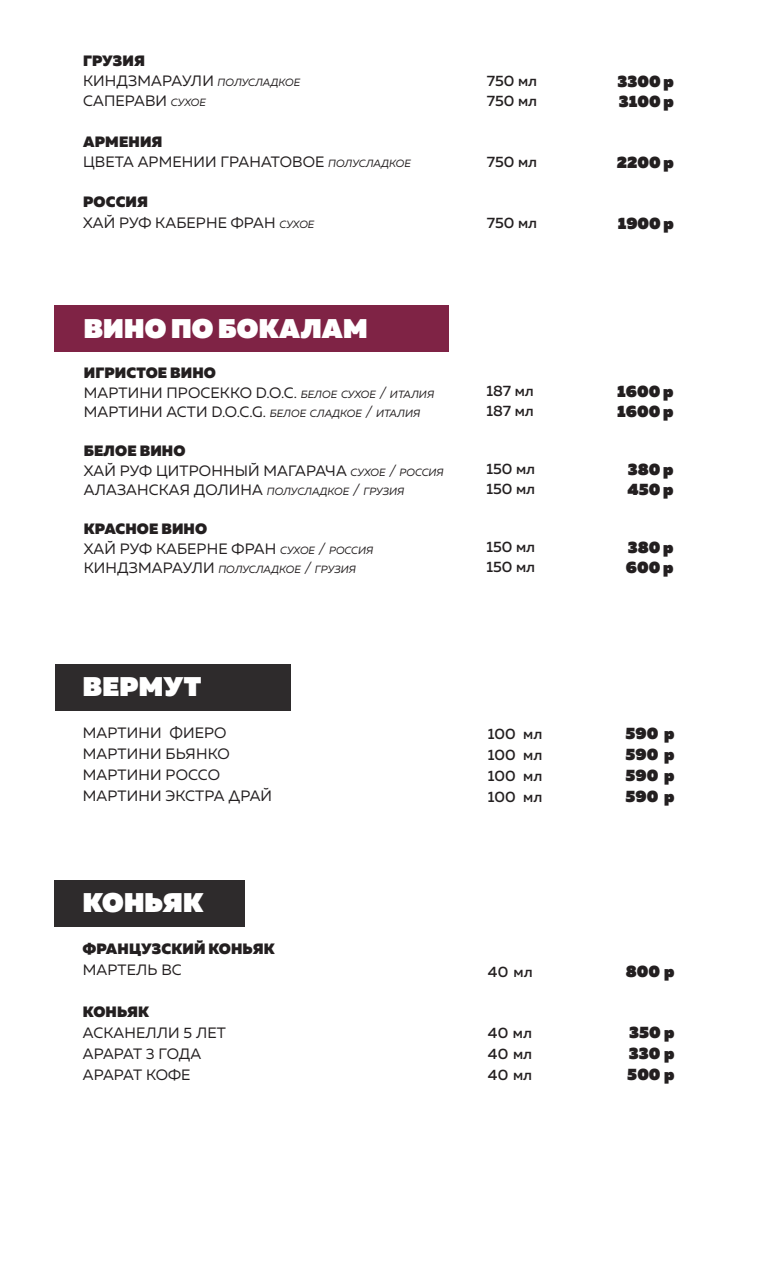
<style>
.page{position:relative;width:766px;height:1263px;background:#fff}
.page>*{position:absolute;margin:0;border:0;box-sizing:border-box;transform-origin:0 0}
.t1{font:800 27px "Muller";letter-spacing:.01em;color:#fff}
.t2{font:800 16.5px "Muller";color:#231f20}
.t3{font:15px "Muller";letter-spacing:.01em;color:#231f20}
.t4{font:500 15px "Muller";color:#231f20}
.t5{font:900 15px "Muller";letter-spacing:.01em;color:#231f20}
.t6{font:15px "Muller";letter-spacing:-.025em;color:#231f20}
.t7{font:15px "Muller";letter-spacing:-.02em;color:#231f20}
.t8{font:italic 10.5px "Muller";color:#231f20}
.s1{font-style:italic;font-size:10.5px}
.s2{font-style:italic}
.s3{font-style:normal;font-size:15px}
.s4{font-size:15px}
</style>
<div class="page">
<div style="left:54px;top:305px;width:394px;height:46px;background:#7f2345"></div>
<div style="left:55px;top:664px;width:235px;height:46px;background:#2e2b2c"></div>
<div style="left:54px;top:880px;width:190px;height:46px;background:#2e2b2c"></div>
<p class="t5" style="left:83px;top:51px;width:63px">ГРУЗИЯ</p>
<p class="t3" style="left:83px;top:71px;width:219px">КИНДЗМАРАУЛИ <span class="s1">полусладкое</span></p>
<p class="t3" style="left:83px;top:92px;width:124px">САПЕРАВИ <span class="s1">сухое</span></p>
<p class="t5" style="left:83px;top:132px;width:81px">АРМЕНИЯ</p>
<p class="t3" style="left:83px;top:152px;width:329px">ЦВЕТА АРМЕНИИ ГРАНАТОВОЕ <span class="s1">полусладкое</span></p>
<p class="t5" style="left:83px;top:193px;width:66px">РОССИЯ</p>
<p class="t3" style="left:83px;top:213px;width:233px">ХАЙ РУФ КАБЕРНЕ ФРАН <span class="s1">сухое</span></p>
<p class="t1" style="left:84px;top:311px;width:285px">ВИНО ПО БОКАЛАМ</p>
<p class="t5" style="left:84px;top:363px;width:134px">ИГРИСТОЕ ВИНО</p>
<p class="t3" style="left:84px;top:383px;width:352px">МАРТИНИ ПРОСЕККО D.O.C. <span class="s1">белое сухое</span> <span class="s2">/</span> <span class="s1">италия</span></p>
<p class="t3" style="left:84px;top:403px;width:338px">МАРТИНИ АСТИ D.O.C.G. <span class="s1">белое сладкое</span> <span class="s2">/</span> <span class="s1">италия</span></p>
<p class="t5" style="left:84px;top:441px;width:103px">БЕЛОЕ ВИНО</p>
<p class="t3" style="left:84px;top:461px;width:361px">ХАЙ РУФ ЦИТРОННЫЙ МАГАРАЧА <span class="s1">сухое</span> <span class="s2">/</span> <span class="s1">россия</span></p>
<p class="t8" style="left:84px;top:485px;width:322px"><span class="s3">АЛАЗАНСКАЯ ДОЛИНА</span> полусладкое <span class="s4">/</span> грузия</p>
<p class="t5" style="left:84px;top:519px;width:125px">КРАСНОЕ ВИНО</p>
<p class="t3" style="left:84px;top:539px;width:291px">ХАЙ РУФ КАБЕРНЕ ФРАН <span class="s1">сухое</span> <span class="s2">/</span> <span class="s1">россия</span></p>
<p class="t8" style="left:84px;top:563px;width:274px"><span class="s3">КИНДЗМАРАУЛИ</span> полусладкое <span class="s4">/</span> грузия</p>
<p class="t1" style="left:83px;top:669px;width:120px">ВЕРМУТ</p>
<p class="t3" style="left:83px;top:724px;width:145px">МАРТИНИ ФИЕРО</p>
<p class="t3" style="left:83px;top:745px;width:148px">МАРТИНИ БЬЯНКО</p>
<p class="t3" style="left:83px;top:766px;width:138px">МАРТИНИ РОССО</p>
<p class="t3" style="left:83px;top:787px;width:191px">МАРТИНИ ЭКСТРА ДРАЙ</p>
<p class="t1" style="left:83px;top:885px;width:122px">КОНЬЯК</p>
<p class="t5" style="left:83px;top:939px;width:193px">ФРАНЦУЗСКИЙ КОНЬЯК</p>
<p class="t3" style="left:83px;top:960px;width:100px">МАРТЕЛЬ ВС</p>
<p class="t5" style="left:83px;top:1002px;width:68px">КОНЬЯК</p>
<p class="t3" style="left:83px;top:1023px;width:144px">АСКАНЕЛЛИ 5 ЛЕТ</p>
<p class="t6" style="left:83px;top:1044px;width:120px">АРАРАТ 3 ГОДА</p>
<p class="t7" style="left:83px;top:1065px;width:109px">АРАРАТ КОФЕ</p>
<p class="t4" style="left:486px;top:71px;width:52px">750 мл</p>
<p class="t4" style="left:486px;top:92px;width:52px">750 мл</p>
<p class="t2" style="left:617px;top:71px;width:58px">3300 р</p>
<p class="t2" style="left:618px;top:91px;width:56px">3100 р</p>
<p class="t4" style="left:486px;top:152px;width:52px">750 мл</p>
<p class="t2" style="left:616px;top:152px;width:59px">2200 р</p>
<p class="t4" style="left:486px;top:213px;width:52px">750 мл</p>
<p class="t2" style="left:617px;top:213px;width:58px">1900 р</p>
<p class="t4" style="left:486px;top:382px;width:49px">187 мл</p>
<p class="t4" style="left:486px;top:401px;width:49px">187 мл</p>
<p class="t2" style="left:617px;top:381px;width:58px">1600 р</p>
<p class="t2" style="left:617px;top:400px;width:58px">1600 р</p>
<p class="t4" style="left:486px;top:460px;width:50px">150 мл</p>
<p class="t4" style="left:486px;top:479px;width:50px">150 мл</p>
<p class="t2" style="left:627px;top:459px;width:47px">380 р</p>
<p class="t2" style="left:627px;top:478px;width:48px">450 р</p>
<p class="t4" style="left:486px;top:538px;width:50px">150 мл</p>
<p class="t4" style="left:486px;top:557px;width:50px">150 мл</p>
<p class="t2" style="left:627px;top:537px;width:47px">380 р</p>
<p class="t2" style="left:625px;top:556px;width:49px">600 р</p>
<p class="t4" style="left:487px;top:724px;width:56px">100 мл</p>
<p class="t2" style="left:625px;top:722px;width:51px">590 р</p>
<p class="t4" style="left:487px;top:745px;width:56px">100 мл</p>
<p class="t2" style="left:625px;top:743px;width:51px">590 р</p>
<p class="t4" style="left:487px;top:766px;width:56px">100 мл</p>
<p class="t2" style="left:625px;top:764px;width:51px">590 р</p>
<p class="t4" style="left:487px;top:787px;width:56px">100 мл</p>
<p class="t2" style="left:625px;top:785px;width:51px">590 р</p>
<p class="t4" style="left:488px;top:962px;width:46px">40 мл</p>
<p class="t2" style="left:625px;top:960px;width:50px">800 р</p>
<p class="t4" style="left:488px;top:1024px;width:46px">40 мл</p>
<p class="t2" style="left:628px;top:1022px;width:47px">350 р</p>
<p class="t4" style="left:488px;top:1045px;width:46px">40 мл</p>
<p class="t2" style="left:628px;top:1043px;width:47px">330 р</p>
<p class="t4" style="left:488px;top:1066px;width:46px">40 мл</p>
<p class="t2" style="left:627px;top:1064px;width:49px">500 р</p>
</div>
